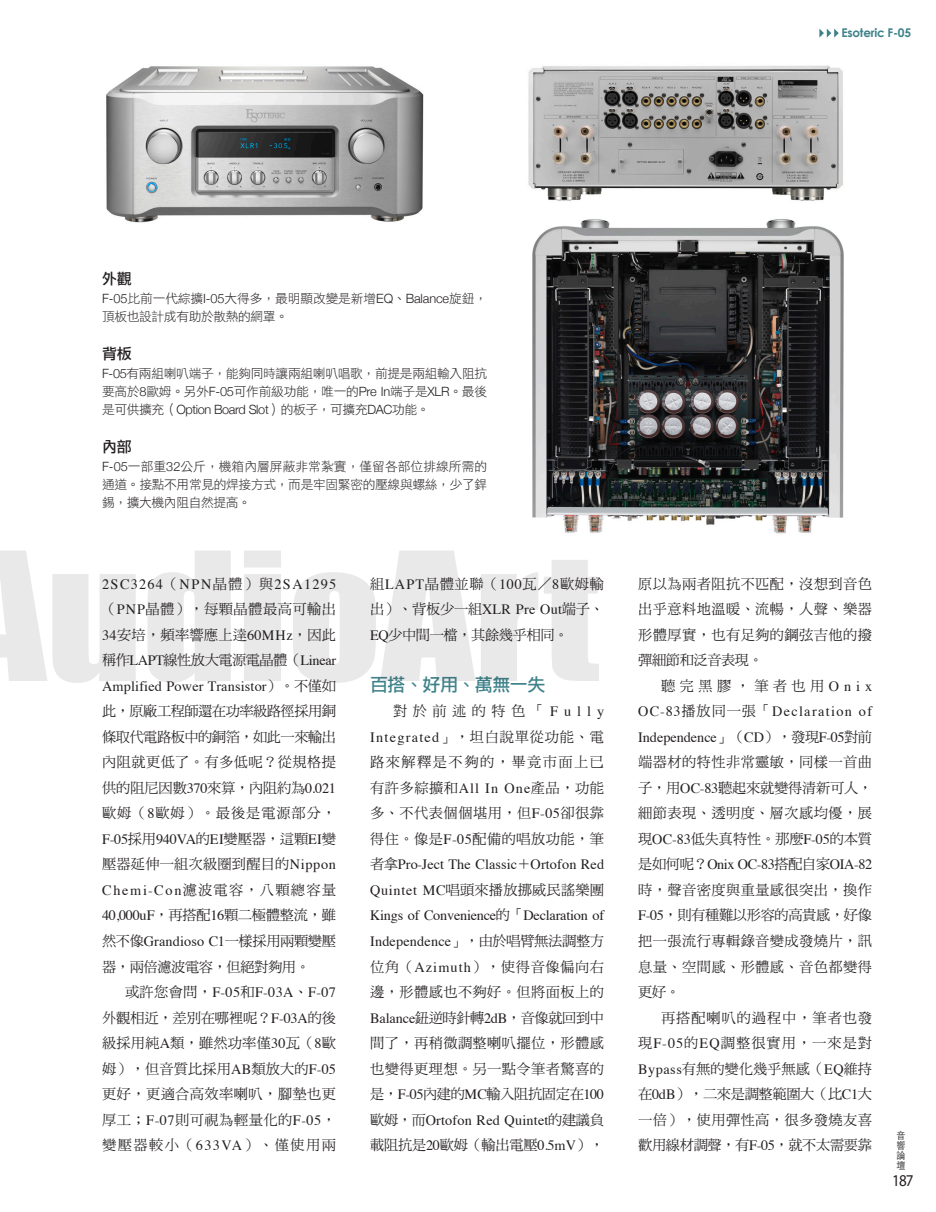
<style>
.page{position:relative;width:936px;height:1212px;background:#fff}
.page>*{position:absolute;margin:0;border:0;box-sizing:border-box;transform-origin:0 0}
.t1{font:165px "Impact";color:#231f20;scale:1.11 1}
.內標{font:18px "DF Li Hei Std W5";letter-spacing:-.03em;color:#3f828a}
.t2{font:16.5px "Myriad Pro";color:#231f20;scale:.91 1}
.t3{font:15px "DF Li Hei Std W5";color:#231f20}
.內文{font:14.25px/25.5px "DF Ming Std W5";letter-spacing:.025em;color:#231f20;text-align:justify}
.t4{font:12.75px/18px "DF Li Hei Std W3";letter-spacing:-.025em;color:#231f20;text-align:justify}
.t5{font:700 12px "Century Gothic";letter-spacing:-.02em;color:#3f828a}
.t6{font:300 9.9px/10.2px "ST Heiti TC";color:#231f20;text-align:justify;scale:.91 1}
.s1{font-family:"Helvetica Neue";font-weight:300}
.s2{font-family:"Times"}
</style>
<div class="page">
<img style="left:106px;top:66px;width:318px;height:157px">
<img style="left:528px;top:65px;width:315px;height:136px">
<img style="left:532px;top:219px;width:312px;height:315px">
<svg style="left:819px;top:29px;width:19px;height:9px"></svg>
<p class="t5" style="left:841px;top:26px;width:71px">Esoteric F-05</p>
<p class="t3" style="left:102px;top:270px;width:31px">外觀</p>
<p class="t4" style="left:102px;top:289px;width:386px"><span class="s1">F-05</span>比前一代綜擴<span class="s1">I-05</span>大得多，最明顯改變是新增<span class="s1">EQ</span>、<span class="s1">Balance</span>旋鈕，頂板也設計成有助於散熱的網罩。</p>
<p class="t3" style="left:102px;top:345px;width:31px">背板</p>
<p class="t4" style="left:102px;top:364px;width:386px"><span class="s1">F-05</span>有兩組喇叭端子，能夠同時讓兩組喇叭唱歌，前提是兩組輸入阻抗要高於<span class="s1">8</span>歐姆。另外<span class="s1">F-05</span>可作前級功能，唯一的<span class="s1">Pre In</span>端子是<span class="s1">XLR</span>。最後是可供擴充（<span class="s1">Option Board Slot</span>）的板子，可擴充<span class="s1">DAC</span>功能。</p>
<p class="t3" style="left:102px;top:438px;width:31px">內部</p>
<p class="t4" style="left:102px;top:457px;width:386px"><span class="s1">F-05</span>一部重<span class="s1">32</span>公斤，機箱內層屏蔽非常紮實，僅留各部位排線所需的通道。接點不用常見的焊接方式，而是牢固緊密的壓線與螺絲，少了銲錫，擴大機內阻自然提高。</p>
<h1 class="t1" style="left:-47px;top:488px;width:583px">AudioArt</h1>
<p class="內文" style="left:102px;top:571px;width:235px"><span class="s2">2SC3264</span>（<span class="s2">NPN</span>晶體）與<span class="s2">2SA1295</span>（<span class="s2">PNP</span>晶體），每顆晶體最高可輸出<span class="s2">34</span>安培，頻率響應上達<span class="s2">60MHz</span>，因此稱作<span class="s2">LAPT</span>線性放大電源電晶體（<span class="s2">Linear Amplified Power Transistor</span>）。不僅如此，原廠工程師還在功率級路徑採用銅條取代電路板中的銅箔，如此一來輸出內阻就更低了。有多低呢？從規格提供的阻尼因數<span class="s2">370</span>來算，內阻約為<span class="s2">0.021</span>歐姆（<span class="s2">8</span>歐姆）。最後是電源部分，<span class="s2">F-05</span>採用<span class="s2">940VA</span>的<span class="s2">EI</span>變壓器，這顆<span class="s2">EI</span>變壓器延伸一組次級圈到醒目的<span class="s2">Nippon Chemi-Con</span>濾波電容，八顆總容量<span class="s2">40,000uF</span>，再搭配<span class="s2">16</span>顆二極體整流，雖然不像<span class="s2">Grandioso C1</span>一樣採用兩顆變壓器，兩倍濾波電容，但絕對夠用。</p>
<p class="內文" style="left:102px;top:979px;width:235px;text-indent:23px">或許您會問，<span class="s2">F-05</span>和<span class="s2">F-03A</span>、<span class="s2">F-07</span>外觀相近，差別在哪裡呢？<span class="s2">F-03A</span>的後級採用純<span class="s2">A</span>類，雖然功率僅<span class="s2">30</span>瓦（<span class="s2">8</span>歐姆），但音質比採用<span class="s2">AB</span>類放大的<span class="s2">F-05</span>更好，更適合高效率喇叭，腳墊也更厚工；<span class="s2">F-07</span>則可視為輕量化的<span class="s2">F-05</span>，變壓器較小（<span class="s2">633VA</span>）、僅使用兩</p>
<p class="內文" style="left:370px;top:571px;width:235px">組<span class="s2">LAPT</span>晶體並聯（<span class="s2">100</span>瓦／<span class="s2">8</span>歐姆輸出）、背板少一組<span class="s2">XLR Pre Out</span>端子、<span class="s2">EQ</span>少中間一檔，其餘幾乎相同。</p>
<p class="內標" style="left:370px;top:675px;width:177px">百搭、好用、萬無一失</p>
<p class="內文" style="left:370px;top:698px;width:235px;text-indent:23px">對於前述的特色「<span class="s2">Fully Integrated</span>」，坦白說單從功能、電路來解釋是不夠的，畢竟市面上已有許多綜擴和<span class="s2">All In One</span>產品，功能多、不代表個個堪用，但<span class="s2">F-05</span>卻很靠得住。像是<span class="s2">F-05</span>配備的唱放功能，筆者拿<span class="s2">Pro-Ject The Classic</span>＋<span class="s2">Ortofon Red Quintet MC</span>唱頭來播放挪威民謠樂團<span class="s2">Kings of Convenience</span>的「<span class="s2">Declaration of Independence</span>」，由於唱臂無法調整方位角（<span class="s2">Azimuth</span>），使得音像偏向右邊，形體感也不夠好。但將面板上的<span class="s2">Balance</span>鈕逆時針轉<span class="s2">2dB</span>，音像就回到中間了，再稍微調整喇叭擺位，形體感也變得更理想。另一點令筆者驚喜的是，<span class="s2">F-05</span>內建的<span class="s2">MC</span>輸入阻抗固定在<span class="s2">100</span>歐姆，而<span class="s2">Ortofon Red Quintet</span>的建議負載阻抗是<span class="s2">20</span>歐姆（輸出電壓<span class="s2">0.5mV</span>），</p>
<p class="內文" style="left:638px;top:571px;width:235px">原以為兩者阻抗不匹配，沒想到音色出乎意料地溫暖、流暢，人聲、樂器形體厚實，也有足夠的鋼弦吉他的撥彈細節和泛音表現。</p>
<p class="內文" style="left:638px;top:673px;width:235px;text-indent:23px">聽完黑膠，筆者也用<span class="s2">Onix OC-83</span>播放同一張「<span class="s2">Declaration of Independence</span>」（<span class="s2">CD</span>），發現<span class="s2">F-05</span>對前端器材的特性非常靈敏，同樣一首曲子，用<span class="s2">OC-83</span>聽起來就變得清新可人，細節表現、透明度、層次感均優，展現<span class="s2">OC-83</span>低失真特性。那麼<span class="s2">F-05</span>的本質是如何呢？<span class="s2">Onix OC-83</span>搭配自家<span class="s2">OIA-82</span>時，聲音密度與重量感很突出，換作<span class="s2">F-05</span>，則有種難以形容的高貴感，好像把一張流行專輯錄音變成發燒片，訊息量、空間感、形體感、音色都變得更好。</p>
<p class="內文" style="left:638px;top:1004px;width:235px;text-indent:23px">再搭配喇叭的過程中，筆者也發現<span class="s2">F-05</span>的<span class="s2">EQ</span>調整很實用，一來是對<span class="s2">Bypass</span>有無的變化幾乎無感（<span class="s2">EQ</span>維持在<span class="s2">0dB</span>），二來是調整範圍大（比<span class="s2">C1</span>大一倍），使用彈性高，很多發燒友喜歡用線材調聲，有<span class="s2">F-05</span>，就不太需要靠</p>
<p class="t6" style="left:896px;top:1129px;width:11px">音響論壇</p>
<p class="t2" style="left:892px;top:1170px;width:25px">187</p>
</div>
